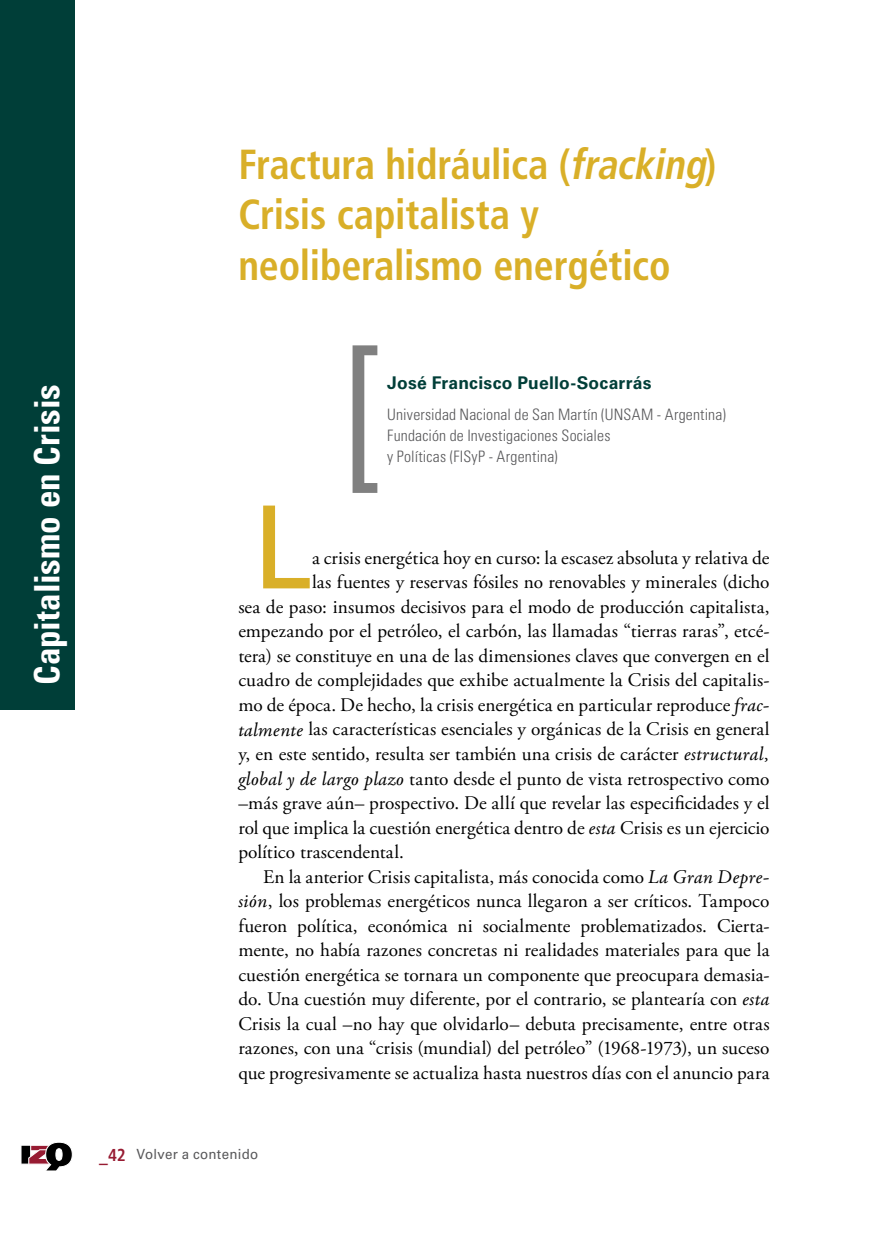
<style>
.page{position:relative;width:869px;height:1241px;background:#fff}
.page>*{position:absolute;margin:0;border:0;box-sizing:border-box;transform-origin:0 0}
.t1{font:118.65px "Frutiger LT Std";color:#d9af28}
.t2{font:700 condensed 42px/50.4px "Frutiger LT Std";letter-spacing:-.005em;color:#d9af28;scale:.95 1}
.t3{font:700 condensed 35px "Univers LT Std";letter-spacing:-.005em;color:#fff}
.t4{font:19.25px "Adobe Garamond Pro";letter-spacing:.005em;color:#000}
.t5{font:700 17.5px "Univers LT Std";letter-spacing:.01em;color:#003e38}
.t6{font:300 condensed 15.75px/21px "Univers LT Std";letter-spacing:.01em;color:#58585a}
.t7{font:14px "Univers LT Std";letter-spacing:.02em;color:#58585a;scale:.95 1}
.s1{font-style:italic}
.s2{font-family:"Humanist 777 BT Bold Condensed B";font-size:17.5px;color:#971b32}
</style>
<div class="page">
<div style="left:0;top:0;width:74px;height:709px;background:#003e38"></div>
<svg style="left:352px;top:345px;width:25px;height:148px"></svg>
<svg style="left:21px;top:1142px;width:52px;height:29px"></svg>
<h2 class="t2" style="left:238px;top:139px;width:504px">Fractura hidráulica (<span class="s1">fracking</span>)<br>Crisis capitalista y neoliberalismo energético</h2>
<h3 class="t3" style="left:26px;top:685px;width:302px;rotate:-90deg">Capitalismo en Crisis</h3>
<p class="t5" style="left:387px;top:372px;width:265px">José Francisco Puello-Socarrás</p>
<p class="t6" style="left:387px;top:404px;width:340px">Universidad Nacional de San Martín (UNSAM - Argentina)<br>Fundación de Investigaciones Sociales<br>y Políticas (FISyP - Argentina)</p>
<h1 class="t1" style="left:252px;top:477px;width:61px">L</h1>
<p class="t4" style="left:312px;top:546px;width:459px">a crisis energética hoy en curso: la escasez absoluta y relativa de</p>
<p class="t4" style="left:312px;top:570px;width:459px">las fuentes y reservas fósiles no renovables y minerales (dicho</p>
<p class="t4" style="left:238px;top:595px;width:532px">sea de paso: insumos decisivos para el modo de producción capitalista,</p>
<p class="t4" style="left:238px;top:619px;width:532px">empezando por el petróleo, el carbón, las llamadas “tierras raras”, etcé-</p>
<p class="t4" style="left:238px;top:644px;width:532px">tera) se constituye en una de las dimensiones claves que convergen en el</p>
<p class="t4" style="left:238px;top:668px;width:532px">cuadro de complejidades que exhibe actualmente la Crisis del capitalis-</p>
<p class="t4" style="left:238px;top:693px;width:536px">mo de época. De hecho, la crisis energética en particular reproduce <span class="s1">frac-</span></p>
<p class="t4" style="left:238px;top:717px;width:532px"><span class="s1">talmente</span>las características esenciales y orgánicas de la Crisis en general</p>
<p class="t4" style="left:238px;top:742px;width:536px">y, en este sentido, resulta ser también una crisis de carácter <span class="s1">estructural,</span></p>
<p class="t4" style="left:238px;top:766px;width:532px"><span class="s1">global y delargo plazo</span> tanto desde el punto de vista retrospectivo como</p>
<p class="t4" style="left:238px;top:791px;width:532px">–más grave aún– prospectivo. De allí que revelar las especificidades y el</p>
<p class="t4" style="left:238px;top:815px;width:532px">rol que implica la cuestión energética dentro de <span class="s1">esta</span> Crisis es un ejercicio</p>
<p class="t4" style="left:238px;top:840px;width:167px">político trascendental.</p>
<p class="t4" style="left:263px;top:864px;width:511px">En la anterior Crisis capitalista, más conocida como <span class="s1">La Gran Depre-</span></p>
<p class="t4" style="left:238px;top:889px;width:532px"><span class="s1">sión</span>, los problemas energéticos nunca llegaron a ser críticos. Tampoco</p>
<p class="t4" style="left:238px;top:913px;width:532px">fueron política, económica ni socialmente problematizados. Cierta-</p>
<p class="t4" style="left:238px;top:938px;width:532px">mente, no había razones concretas ni realidades materiales para que la</p>
<p class="t4" style="left:238px;top:962px;width:532px">cuestión energética se tornara un componente que preocupara demasia-</p>
<p class="t4" style="left:238px;top:987px;width:536px">do. Una cuestión muy diferente, por el contrario, se plantearía con <span class="s1">esta</span></p>
<p class="t4" style="left:238px;top:1011px;width:532px">Crisis la cual –no hay que olvidarlo– debuta precisamente, entre otras</p>
<p class="t4" style="left:238px;top:1036px;width:532px">razones, con una “crisis (mundial) del petróleo” (1968-1973), un suceso</p>
<p class="t4" style="left:238px;top:1060px;width:532px">que progresivamente se actualiza hasta nuestros días con el anuncio para</p>
<p class="t7" style="left:99px;top:1145px;width:169px"><span class="s2">_42</span> Volver a contenido</p>
</div>
